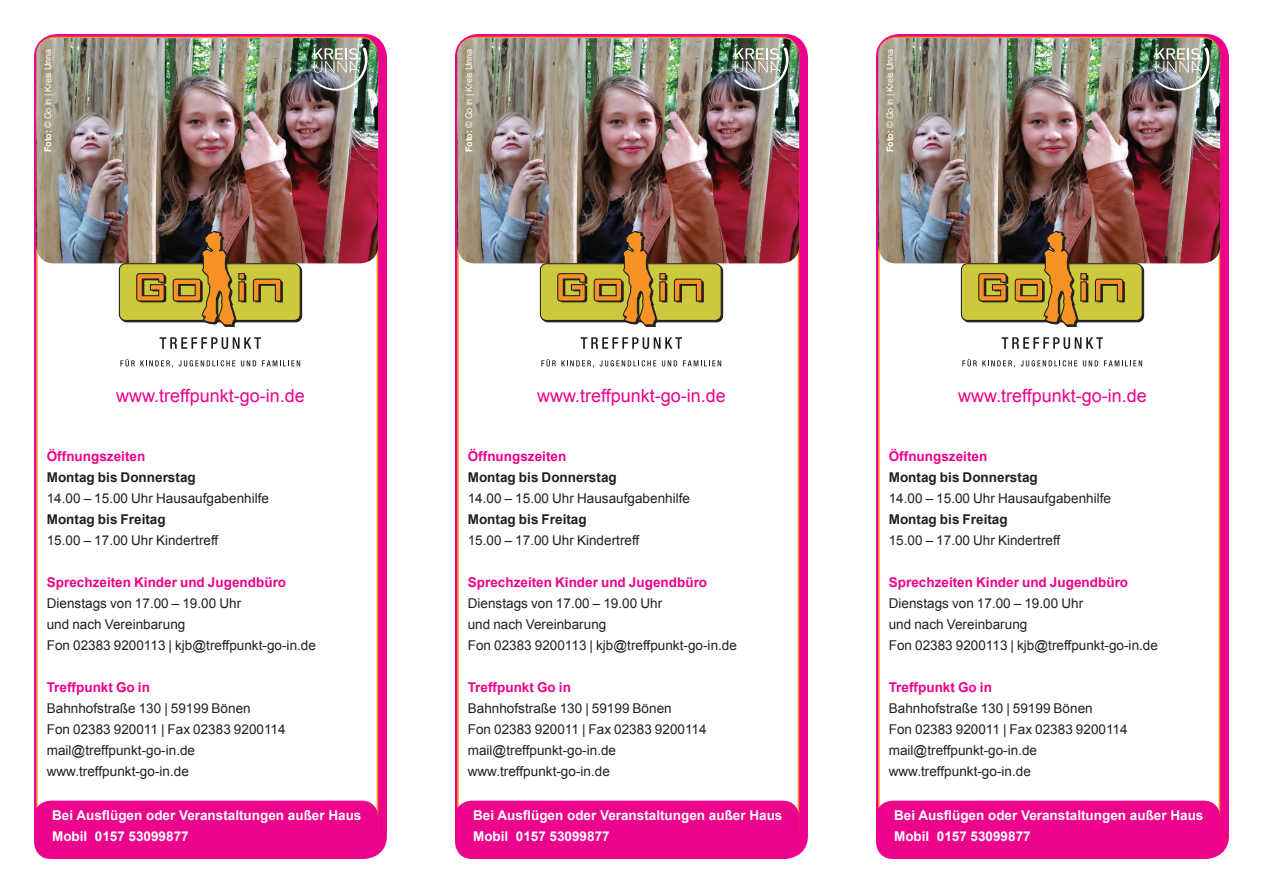
<style>
.page{position:relative;width:1263px;height:893px;background:#fff}
.page>*{position:absolute;margin:0;border:0;box-sizing:border-box;transform-origin:0 0}
.t1{font:18px "Arial";color:#ed028c}
.t2{font:13.5px/21px "Arial";color:#231f20}
.t3{font:700 13.5px "Arial";color:#ed028c}
.t4{font:700 13.5px/21px "Arial";color:#fff}
.t5{font:700 13.5px "Arial";color:#231f20}
.t6{font:9px "Arial";letter-spacing:-.02em;color:#fff}
.s1{font-weight:700}
</style>
<div class="page">
<div style="left:34px;top:34px;width:353px;height:825px;border:10px solid #ed028c;border-radius:18px"></div>
<div style="left:37px;top:37px;width:340px;height:815px;background:#fff;border-radius:18px"></div>
<div style="left:34px;top:801px;width:344px;height:58px;background:#ed028c;border-radius:17px"></div>
<img style="left:36px;top:38px;width:342px;height:225px">
<div style="left:119px;top:264px;width:181px;height:56px;background:#ccc93c;border-radius:6px"></div>
<div style="left:119px;top:263px;width:182px;height:58px;border:1px solid #231f20;border-radius:6px"></div>
<svg style="left:136px;top:273px;width:30px;height:29px"></svg>
<svg style="left:252px;top:278px;width:31px;height:24px"></svg>
<svg style="left:172px;top:230px;width:74px;height:98px"></svg>
<svg style="left:120px;top:359px;width:53px;height:9px"></svg>
<svg style="left:179px;top:360px;width:56px;height:6px"></svg>
<svg style="left:241px;top:360px;width:15px;height:6px"></svg>
<svg style="left:262px;top:360px;width:38px;height:6px"></svg>
<svg style="left:160px;top:337px;width:101px;height:12px"></svg>
<img style="left:313px;top:44px;width:55px;height:47px">
<div style="left:455px;top:34px;width:353px;height:825px;border:10px solid #ed028c;border-radius:18px"></div>
<div style="left:458px;top:37px;width:340px;height:815px;background:#fff;border-radius:18px"></div>
<div style="left:455px;top:801px;width:344px;height:58px;background:#ed028c;border-radius:17px"></div>
<img style="left:457px;top:38px;width:342px;height:225px">
<div style="left:540px;top:264px;width:181px;height:56px;background:#ccc93c;border-radius:6px"></div>
<div style="left:540px;top:263px;width:182px;height:58px;border:1px solid #231f20;border-radius:6px"></div>
<svg style="left:557px;top:273px;width:30px;height:29px"></svg>
<svg style="left:673px;top:278px;width:31px;height:24px"></svg>
<svg style="left:593px;top:230px;width:74px;height:98px"></svg>
<svg style="left:541px;top:359px;width:53px;height:9px"></svg>
<svg style="left:600px;top:360px;width:56px;height:6px"></svg>
<svg style="left:662px;top:360px;width:15px;height:6px"></svg>
<svg style="left:683px;top:360px;width:38px;height:6px"></svg>
<svg style="left:581px;top:337px;width:101px;height:12px"></svg>
<img style="left:734px;top:44px;width:55px;height:47px">
<div style="left:876px;top:34px;width:353px;height:825px;border:10px solid #ed028c;border-radius:18px"></div>
<div style="left:879px;top:37px;width:340px;height:815px;background:#fff;border-radius:18px"></div>
<div style="left:876px;top:801px;width:344px;height:58px;background:#ed028c;border-radius:17px"></div>
<img style="left:878px;top:38px;width:342px;height:225px">
<div style="left:961px;top:264px;width:181px;height:56px;background:#ccc93c;border-radius:6px"></div>
<div style="left:961px;top:263px;width:182px;height:58px;border:1px solid #231f20;border-radius:6px"></div>
<svg style="left:978px;top:273px;width:30px;height:29px"></svg>
<svg style="left:1094px;top:278px;width:31px;height:24px"></svg>
<svg style="left:1014px;top:230px;width:74px;height:98px"></svg>
<svg style="left:962px;top:359px;width:115px;height:9px"></svg>
<svg style="left:1083px;top:360px;width:15px;height:6px"></svg>
<svg style="left:1104px;top:360px;width:38px;height:6px"></svg>
<svg style="left:1001px;top:337px;width:102px;height:12px"></svg>
<img style="left:1155px;top:44px;width:55px;height:47px">
<p class="t6" style="left:42px;top:152px;width:104px;rotate:-90deg"><span class="s1">Foto:</span> © Go in | Kreis Unna</p>
<h1 class="t1" style="left:116px;top:384px;width:190px">www.treffpunkt-go-in.de</h1>
<p class="t3" style="left:47px;top:447px;width:100px">Öffnungszeiten</p>
<p class="t5" style="left:47px;top:468px;width:151px">Montag bis Donnerstag</p>
<p class="t2" style="left:47px;top:487px;width:224px">14.00 – 15.00 Uhr Hausaufgabenhilfe</p>
<p class="t5" style="left:47px;top:510px;width:120px">Montag bis Freitag</p>
<p class="t2" style="left:47px;top:529px;width:173px">15.00 – 17.00 Uhr Kindertreff</p>
<p class="t3" style="left:47px;top:573px;width:241px">Sprechzeiten Kinder und Jugendbüro</p>
<p class="t2" style="left:47px;top:592px;width:271px">Dienstags von 17.00 – 19.00 Uhr<br>und nach Vereinbarung<br>Fon 02383 9200113 | kjb@treffpunkt-go-in.de</p>
<p class="t3" style="left:47px;top:678px;width:105px">Treffpunkt Go in</p>
<p class="t2" style="left:47px;top:697px;width:240px">Bahnhofstraße 130 | 59199 Bönen<br>Fon 02383 920011 | Fax 02383 9200114 mail@treffpunkt-go-in.de www.treffpunkt-go-in.de</p>
<p class="t4" style="left:52px;top:805px;width:311px">Bei Ausflügen oder Veranstaltungen außer Haus<br>Mobil 0157 53099877</p>
<p class="t6" style="left:463px;top:152px;width:104px;rotate:-90deg"><span class="s1">Foto:</span> © Go in | Kreis Unna</p>
<h1 class="t1" style="left:537px;top:384px;width:190px">www.treffpunkt-go-in.de</h1>
<p class="t3" style="left:468px;top:447px;width:100px">Öffnungszeiten</p>
<p class="t5" style="left:468px;top:468px;width:151px">Montag bis Donnerstag</p>
<p class="t2" style="left:468px;top:487px;width:224px">14.00 – 15.00 Uhr Hausaufgabenhilfe</p>
<p class="t5" style="left:468px;top:510px;width:120px">Montag bis Freitag</p>
<p class="t2" style="left:468px;top:529px;width:173px">15.00 – 17.00 Uhr Kindertreff</p>
<p class="t3" style="left:468px;top:573px;width:241px">Sprechzeiten Kinder und Jugendbüro</p>
<p class="t2" style="left:468px;top:592px;width:271px">Dienstags von 17.00 – 19.00 Uhr<br>und nach Vereinbarung<br>Fon 02383 9200113 | kjb@treffpunkt-go-in.de</p>
<p class="t3" style="left:468px;top:678px;width:105px">Treffpunkt Go in</p>
<p class="t2" style="left:468px;top:697px;width:240px">Bahnhofstraße 130 | 59199 Bönen<br>Fon 02383 920011 | Fax 02383 9200114 mail@treffpunkt-go-in.de www.treffpunkt-go-in.de</p>
<p class="t4" style="left:473px;top:805px;width:311px">Bei Ausflügen oder Veranstaltungen außer Haus<br>Mobil 0157 53099877</p>
<p class="t6" style="left:884px;top:152px;width:104px;rotate:-90deg"><span class="s1">Foto:</span> © Go in | Kreis Unna</p>
<h1 class="t1" style="left:958px;top:384px;width:190px">www.treffpunkt-go-in.de</h1>
<p class="t3" style="left:889px;top:447px;width:100px">Öffnungszeiten</p>
<p class="t5" style="left:889px;top:468px;width:151px">Montag bis Donnerstag</p>
<p class="t2" style="left:889px;top:487px;width:224px">14.00 – 15.00 Uhr Hausaufgabenhilfe</p>
<p class="t5" style="left:889px;top:510px;width:120px">Montag bis Freitag</p>
<p class="t2" style="left:889px;top:529px;width:173px">15.00 – 17.00 Uhr Kindertreff</p>
<p class="t3" style="left:889px;top:573px;width:241px">Sprechzeiten Kinder und Jugendbüro</p>
<p class="t2" style="left:889px;top:592px;width:271px">Dienstags von 17.00 – 19.00 Uhr<br>und nach Vereinbarung<br>Fon 02383 9200113 | kjb@treffpunkt-go-in.de</p>
<p class="t3" style="left:889px;top:678px;width:105px">Treffpunkt Go in</p>
<p class="t2" style="left:889px;top:697px;width:240px">Bahnhofstraße 130 | 59199 Bönen<br>Fon 02383 920011 | Fax 02383 9200114 mail@treffpunkt-go-in.de www.treffpunkt-go-in.de</p>
<p class="t4" style="left:894px;top:805px;width:311px">Bei Ausflügen oder Veranstaltungen außer Haus<br>Mobil 0157 53099877</p>
</div>
